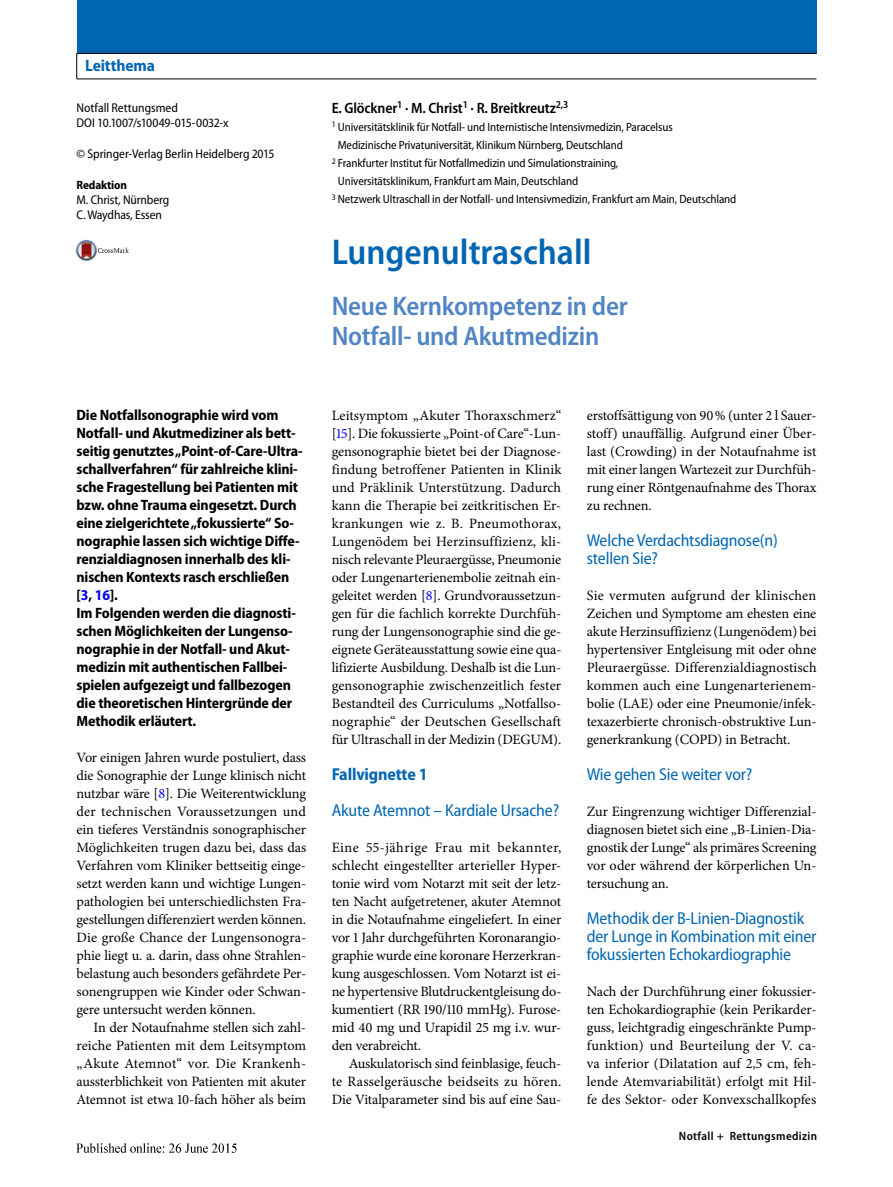
<style>
.page{position:relative;width:893px;height:1187px;background:#fff}
.page>*{position:absolute;margin:0;border:0;box-sizing:border-box;transform-origin:0 0}
.t1{font:600 semi-condensed 36px "Myriad Pro";color:#0066b3}
.t2{font:600 semi-condensed 27px/30px "Myriad Pro";letter-spacing:-.01em;color:#5285c4}
.t3{font:semi-condensed 17.25px/18px "Myriad Pro";letter-spacing:-.01em;color:#0066b3}
.t4{font:700 semi-condensed 17.25px "Myriad Pro";letter-spacing:-.01em;color:#0066b3}
.t5{font:700 semi-condensed 16.5px "Myriad Pro";letter-spacing:-.005em;color:#0066b3}
.t6{font:700 semi-condensed 15px/18px "Myriad Pro";letter-spacing:-.01em;color:#000}
.t7{font:600 semi-condensed 15px "Myriad Pro";letter-spacing:-.01em;color:#000}
.t8{font:14.25px/18px "Minion Pro";letter-spacing:-.01em;color:#000;text-align:justify}
.t9{font:semi-condensed 12.75px/15.3px "Myriad Pro";letter-spacing:-.005em;color:#000}
.t10{font:semi-condensed 12px "Myriad Pro";letter-spacing:-.01em;color:#000}
.t11{font:600 semi-condensed 12px "Myriad Pro";letter-spacing:.03em;color:#000}
.t12{font:700 semi-condensed 12px "Myriad Pro";letter-spacing:-.01em;color:#000}
.s1{color:#00f}
.s2{font-size:18px}
</style>
<div class="page">
<img style="left:76px;top:1143px;width:161px;height:10px">
<svg style="left:98px;top:247px;width:31px;height:6px"></svg>
<img style="left:75px;top:240px;width:23px;height:20px">
<div style="left:77px;top:0;width:739px;height:53px;background:#0066b3"></div>
<hr style="left:77px;top:53px;width:739px;height:1px;background:#000">
<hr style="left:77px;top:79px;width:739px;height:1px;background:#000">
<svg style="left:76px;top:54px;width:1px;height:25px"></svg>
<p class="t5" style="left:85px;top:56px;width:71px">Leitthema</p>
<p class="t9" style="left:77px;top:100px;width:154px">Notfall Rettungsmed<br>DOI 10.1007/s10049-015-0032-x</p>
<p class="t9" style="left:77px;top:146px;width:199px">© Springer-Verlag Berlin Heidelberg 2015</p>
<p class="t12" style="left:77px;top:179px;width:52px">Redaktion</p>
<p class="t9" style="left:77px;top:193px;width:94px">M. Christ, Nürnberg<br>C. Waydhas, Essen</p>
<p class="t6" style="left:77px;top:406px;width:228px">Die Notfallsonographie wird vom Notfall- und Akutmediziner als bett&shy;seitig genutztes „Point-of-Care-Ultra&shy;schallverfahren“ für zahlreiche klini&shy;sche Fragestellung bei Patienten mit bzw. ohne Trauma eingesetzt. Durch eine zielgerichtete „fokussierte“ So&shy;nographie lassen sich wichtige Diffe&shy;renzialdiagnosen innerhalb des kli&shy;nischen Kontexts rasch erschließen [<span class="s1">3</span>, <span class="s1">16</span>].<br>Im Folgenden werden die diagnosti&shy;schen Möglichkeiten der Lungenso&shy;nographie in der Notfall- und Akut&shy;medizin mit authentischen Fallbei&shy;spielen aufgezeigt und fallbezogen die theoretischen Hintergründe der Methodik erläutert.</p>
<p class="t8" style="left:77px;top:748px;width:231px">Vor einigen Jahren wurde postuliert, dass die Sonographie der Lunge klinisch nicht nutzbar wäre [<span class="s1">8</span>]. Die Weiterentwicklung der technischen Voraussetzungen und ein tieferes Verständnis sonographischer Möglichkeiten trugen dazu bei, dass das Verfahren vom Kliniker bettseitig einge&shy;setzt werden kann und wichtige Lungen&shy;pathologien bei unterschiedlichsten Fra&shy;gestellungen differenziert werden können.<br>Die große Chance der Lungensonogra&shy;phie liegt u. a. darin, dass ohne Strahlen&shy;belastung auch besonders gefährdete Per&shy;sonengruppen wie Kinder oder Schwan&shy;gere untersucht werden können.</p>
<p class="t8" style="left:77px;top:1018px;width:231px;text-indent:17px">In der Notaufnahme stellen sich zahl&shy;reiche Patienten mit dem Leitsymptom „Akute Atemnot“ vor. Die Krankenh&shy;aussterblichkeit von Patienten mit akuter Atemnot ist etwa 10-fach höher als beim</p>
<p class="t7" style="left:332px;top:100px;width:238px">E. Glöckner<sup>1</sup> · M. Christ<sup>1</sup> · R. Breitkreutz<sup>2,3</sup></p>
<p class="t10" style="left:332px;top:121px;width:343px"><sup>1</sup> Universitätsklinik für Notfall- und Internistische Intensivmedizin, Paracelsus</p>
<p class="t10" style="left:338px;top:139px;width:287px">Medizinische Privatuniversität, Klinikum Nürnberg, Deutschland</p>
<p class="t10" style="left:332px;top:157px;width:288px"><sup>2</sup> Frankfurter Institut für Notfallmedizin und Simulationstraining,</p>
<p class="t10" style="left:338px;top:175px;width:242px">Universitätsklinikum, Frankfurt am Main, Deutschland</p>
<p class="t10" style="left:332px;top:193px;width:406px"><sup>3</sup> Netzwerk Ultraschall in der Notfall- und Intensivmedizin, Frankfurt am Main, Deutschland</p>
<h1 class="t1" style="left:332px;top:232px;width:261px">Lungenultraschall</h1>
<h2 class="t2" style="left:332px;top:291px;width:298px">Neue Kernkompetenz in der<br>Notfall- und Akutmedizin</h2>
<p class="t8" style="left:332px;top:406px;width:231px">Leitsymptom „Akuter Thoraxschmerz“ [<span class="s1">15</span>]. Die fokussierte „Point-of Care“-Lun&shy;gensonographie bietet bei der Diagnose&shy;findung betroffener Patienten in Klinik und Präklinik Unterstützung. Dadurch kann die Therapie bei zeitkritischen Er&shy;krankungen wie z. B. Pneumothorax, Lungenödem bei Herzinsuffizienz, kli&shy;nisch relevante Pleuraergüsse, Pneumonie oder Lungenarterienembolie zeitnah ein&shy;geleitet werden [<span class="s1">8</span>]. Grundvoraussetzun&shy;gen für die fachlich korrekte Durchfüh&shy;rung der Lungensonographie sind die ge&shy;eignete Geräteausstattung sowie eine qua&shy;lifizierte Ausbildung. Deshalb ist die Lun&shy;gensonographie zwischenzeitlich fester Bestandteil des Curriculums „Notfallso&shy;nographie“ der Deutschen Gesellschaft für Ultraschall in der Medizin (DEGUM).</p>
<p class="t4" style="left:332px;top:764px;width:98px">Fallvignette 1</p>
<p class="t3" style="left:332px;top:801px;width:229px">Akute Atemnot – Kardiale Ursache?</p>
<p class="t8" style="left:332px;top:838px;width:231px">Eine 55-jährige Frau mit bekannter, schlecht eingestellter arterieller Hyper&shy;tonie wird vom Notarzt mit seit der letz&shy;ten Nacht aufgetretener, akuter Atemnot in die Notaufnahme eingeliefert. In einer vor 1 Jahr durchgeführten Koronarangio&shy;graphie wurde eine koronare Herzerkran&shy;kung ausgeschlossen. Vom Notarzt ist ei&shy;ne hypertensive Blutdruckentgleisung do&shy;kumentiert (RR 190/110 mmHg). Furose&shy;mid 40 mg und Urapidil 25 mg i.v. wur&shy;den verabreicht.</p>
<p class="t8" style="left:332px;top:1054px;width:231px;text-indent:17px">Auskulatorisch sind feinblasige, feuch&shy;te Rasselgeräusche beidseits zu hören.<br>Die Vitalparameter sind bis auf eine Sau-</p>
<p class="t8" style="left:587px;top:406px;width:231px">erstoffsättigung von 90% (unter 2 l Sauer&shy;stoff) unauffällig. Aufgrund einer Über&shy;last (Crowding) in der Notaufnahme ist mit einer langen Wartezeit zur Durchfüh&shy;rung einer Röntgenaufnahme des Thorax zu rechnen.</p>
<p class="t3" style="left:587px;top:531px;width:192px">Welche Verdachtsdiagnose(n) stellen Sie?</p>
<p class="t8" style="left:587px;top:586px;width:231px">Sie vermuten aufgrund der klinischen Zeichen und Symptome am ehesten eine akute Herzinsuffizienz (Lungenödem) bei hypertensiver Entgleisung mit oder ohne Pleuraergüsse. Differenzialdiagnostisch kommen auch eine Lungenarterienem&shy;bolie (LAE) oder eine Pneumonie/infek&shy;texazerbierte chronisch-obstruktive Lun&shy;generkrankung (COPD) in Betracht.</p>
<p class="t3" style="left:587px;top:765px;width:167px">Wie gehen Sie weiter vor?</p>
<p class="t8" style="left:587px;top:802px;width:231px">Zur Eingrenzung wichtiger Differenzial&shy;diagnosen bietet sich eine „B-Linien-Dia&shy;gnostik der Lunge“ als primäres Screening vor oder während der körperlichen Un&shy;tersuchung an.</p>
<p class="t3" style="left:587px;top:909px;width:231px">Methodik der B-Linien-Diagnostik der Lunge in Kombination mit einer fokussierten Echokardiographie</p>
<p class="t8" style="left:587px;top:982px;width:231px">Nach der Durchführung einer fokussier&shy;ten Echokardiographie (kein Perikarder&shy;guss, leichtgradig eingeschränkte Pump&shy;funktion) und Beurteilung der V. ca&shy;va inferior (Dilatation auf 2,5 cm, feh&shy;lende Atemvariabilität) erfolgt mit Hil&shy;fe des Sektor- oder Konvexschallkopfes</p>
<p class="t11" style="left:679px;top:1129px;width:157px">Notfall + Rettungsmedizin <span class="s2">1</span></p>
</div>
